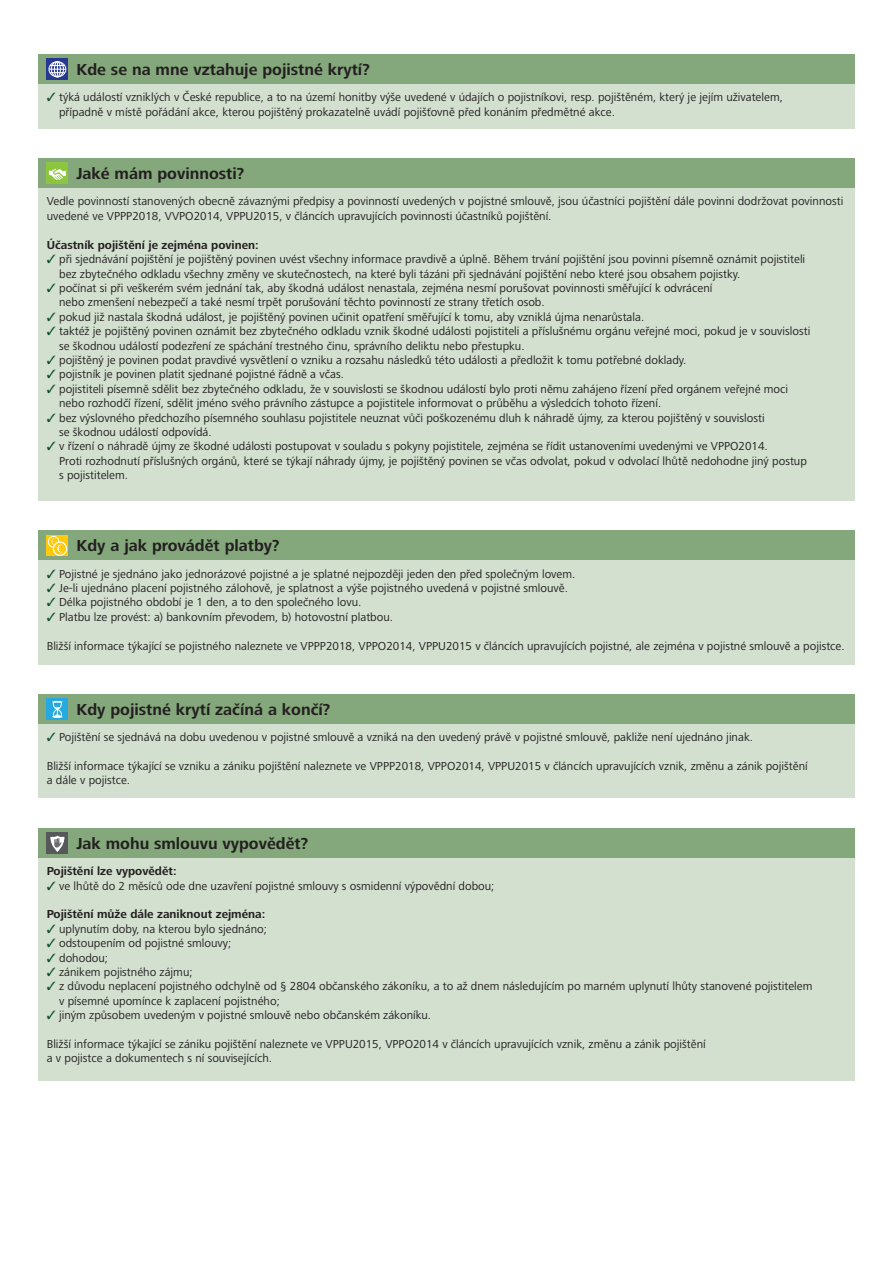
<style>
.page{position:relative;width:893px;height:1263px;background:#fff}
.page>*{position:absolute;margin:0;border:0;box-sizing:border-box;transform-origin:0 0}
.t1{font:700 16.5px "Frutiger Next LTCE";color:#231f20}
.t2{font:12px/14.4px "Frutiger Next LTCE";color:#231f20}
.t3{font:700 12px "Frutiger Next LTCE";color:#231f20}
.s1{color:#0b4f2f}
</style>
<div class="page">
<div style="left:38px;top:858px;width:817px;height:223px;background:#d3e0d0"></div>
<div style="left:38px;top:828px;width:817px;height:30px;background:#84a87b"></div>
<div style="left:38px;top:723px;width:817px;height:75px;background:#d3e0d0"></div>
<div style="left:38px;top:694px;width:817px;height:29px;background:#84a87b"></div>
<div style="left:38px;top:560px;width:817px;height:104px;background:#d3e0d0"></div>
<div style="left:38px;top:530px;width:817px;height:30px;background:#84a87b"></div>
<svg style="left:47px;top:535px;width:21px;height:21px"></svg>
<div style="left:48px;top:536px;width:11px;height:11px;border:1px solid #fff;border-radius:50%"></div>
<svg style="left:53px;top:542px;width:14px;height:13px"></svg>
<div style="left:53px;top:541px;width:14px;height:15px;border:1px solid #fff;border-radius:50%"></div>
<svg style="left:50px;top:538px;width:13px;height:15px"></svg>
<div style="left:47px;top:698px;width:21px;height:21px;background:#24aae1"></div>
<svg style="left:52px;top:701px;width:10px;height:17px"></svg>
<div style="left:47px;top:832px;width:21px;height:21px;background:#57585a"></div>
<svg style="left:50px;top:836px;width:14px;height:16px"></svg>
<div style="left:38px;top:188px;width:817px;height:312px;background:#d3e0d0"></div>
<div style="left:38px;top:158px;width:817px;height:30px;background:#84a87b"></div>
<div style="left:47px;top:163px;width:21px;height:21px;background:#8bc63e"></div>
<svg style="left:49px;top:168px;width:17px;height:12px"></svg>
<div style="left:38px;top:84px;width:817px;height:44px;background:#d3e0d0"></div>
<div style="left:38px;top:54px;width:817px;height:30px;background:#84a87b"></div>
<div style="left:47px;top:58px;width:21px;height:22px;background:#283890"></div>
<div style="left:51px;top:61px;width:13px;height:16px;border:1px solid #fff;border-radius:50%"></div>
<div style="left:54px;top:61px;width:7px;height:16px;border:1px solid #fff;border-radius:50%"></div>
<svg style="left:49px;top:62px;width:17px;height:15px"></svg>
<h1 class="t1" style="left:77px;top:60px;width:295px">Kde se na mne vztahuje pojistné krytí?</h1>
<p class="t2" style="left:59px;top:90px;width:725px;text-indent:-12px"><span class="s1">✓</span> týká událostí vzniklých v České republice, a to na území honitby výše uvedené v údajích o pojistníkovi, resp. pojištěném, který je jejím uživatelem, případně v místě pořádání akce, kterou pojištěný prokazatelně uvádí pojišťovně před konáním předmětné akce.</p>
<h1 class="t1" style="left:77px;top:164px;width:169px">Jaké mám povinnosti?</h1>
<p class="t2" style="left:47px;top:194px;width:798px">Vedle povinností stanovených obecně závaznými předpisy a povinností uvedených v pojistné smlouvě, jsou účastníci pojištění dále povinni dodržovat povinnosti uvedené ve VPPP2018, VVPO2014, VPPU2015, v článcích upravujících povinnosti účastníků pojištění.</p>
<p class="t3" style="left:47px;top:238px;width:213px">Účastník pojištění je zejména povinen:</p>
<p class="t2" style="left:59px;top:252px;width:748px;text-indent:-12px"><span class="s1">✓</span> při sjednávání pojištění je pojištěný povinen uvést všechny informace pravdivě a úplně. Během trvání pojištění jsou povinni písemně oznámit pojistiteli bez zbytečného odkladu všechny změny ve skutečnostech, na které byli tázáni při sjednávání pojištění nebo které jsou obsahem pojistky.</p>
<p class="t2" style="left:59px;top:281px;width:655px;text-indent:-12px"><span class="s1">✓</span> počínat si při veškerém svém jednání tak, aby škodná událost nenastala, zejména nesmí porušovat povinnosti směřující k odvrácení nebo zmenšení nebezpečí a také nesmí trpět porušování těchto povinností ze strany třetích osob.</p>
<p class="t2" style="left:47px;top:310px;width:599px"><span class="s1">✓</span> pokud již nastala škodná událost, je pojištěný povinen učinit opatření směřující k tomu, aby vzniklá újma nenarůstala.</p>
<p class="t2" style="left:59px;top:324px;width:753px;text-indent:-12px"><span class="s1">✓</span> taktéž je pojištěný povinen oznámit bez zbytečného odkladu vznik škodné události pojistiteli a příslušnému orgánu veřejné moci, pokud je v souvislosti se škodnou událostí podezření ze spáchání trestného činu, správního deliktu nebo přestupku.</p>
<p class="t2" style="left:47px;top:353px;width:641px"><span class="s1">✓</span> pojištěný je povinen podat pravdivé vysvětlení o vzniku a rozsahu následků této události a předložit k tomu potřebné doklady.</p>
<p class="t2" style="left:47px;top:367px;width:299px"><span class="s1">✓</span> pojistník je povinen platit sjednané pojistné řádně a včas.</p>
<p class="t2" style="left:59px;top:382px;width:730px;text-indent:-12px"><span class="s1">✓</span> pojistiteli písemně sdělit bez zbytečného odkladu, že v souvislosti se škodnou událostí bylo proti němu zahájeno řízení před orgánem veřejné moci nebo rozhodčí řízení, sdělit jméno svého právního zástupce a pojistitele informovat o průběhu a výsledcích tohoto řízení.</p>
<p class="t2" style="left:59px;top:410px;width:707px;text-indent:-12px"><span class="s1">✓</span> bez výslovného předchozího písemného souhlasu pojistitele neuznat vůči poškozenému dluh k náhradě újmy, za kterou pojištěný v souvislosti se škodnou událostí odpovídá.</p>
<p class="t2" style="left:59px;top:439px;width:749px;text-indent:-12px"><span class="s1">✓</span> v řízení o náhradě újmy ze škodné události postupovat v souladu s pokyny pojistitele, zejména se řídit ustanoveními uvedenými ve VPPO2014.<br>Proti rozhodnutí příslušných orgánů, které se týkají náhrady újmy, je pojištěný povinen se včas odvolat, pokud v odvolací lhůtě nedohodne jiný postup s pojistitelem.</p>
<h1 class="t1" style="left:77px;top:537px;width:205px">Kdy a jak provádět platby?</h1>
<p class="t2" style="left:47px;top:567px;width:530px"><span class="s1">✓</span> Pojistné je sjednáno jako jednorázové pojistné a je splatné nejpozději jeden den před společným lovem.</p>
<p class="t2" style="left:47px;top:581px;width:523px"><span class="s1">✓</span> Je-li ujednáno placení pojistného zálohově, je splatnost a výše pojistného uvedená v pojistné smlouvě.</p>
<p class="t2" style="left:47px;top:595px;width:316px"><span class="s1">✓</span> Délka pojistného období je 1 den, a to den společného lovu.</p>
<p class="t2" style="left:47px;top:610px;width:348px"><span class="s1">✓</span> Platbu lze provést: a) bankovním převodem, b) hotovostní platbou.</p>
<p class="t2" style="left:47px;top:639px;width:799px">Bližší informace týkající se pojistného naleznete ve VPPP2018, VPPO2014, VPPU2015 v článcích upravujících pojistné, ale zejména v pojistné smlouvě a pojistce.</p>
<h1 class="t1" style="left:77px;top:700px;width:255px">Kdy pojistné krytí začíná a končí?</h1>
<p class="t2" style="left:47px;top:730px;width:708px"><span class="s1">✓</span> Pojištění se sjednává na dobu uvedenou v pojistné smlouvě a vzniká na den uvedený právě v pojistné smlouvě, pakliže není ujednáno jinak.</p>
<p class="t2" style="left:47px;top:759px;width:762px">Bližší informace týkající se vzniku a zániku pojištění naleznete ve VPPP2018, VPPO2014, VPPU2015 v článcích upravujících vznik, změnu a zánik pojištění a dále v pojistce.</p>
<h1 class="t1" style="left:77px;top:834px;width:233px">Jak mohu smlouvu vypovědět?</h1>
<p class="t3" style="left:47px;top:864px;width:131px">Pojištění lze vypovědět:</p>
<p class="t2" style="left:47px;top:878px;width:449px"><span class="s1">✓</span> ve lhůtě do 2 měsíců ode dne uzavření pojistné smlouvy s osmidenní výpovědní dobou;</p>
<p class="t3" style="left:47px;top:908px;width:220px">Pojištění může dále zaniknout zejména:</p>
<p class="t2" style="left:47px;top:922px;width:222px"><span class="s1">✓</span> uplynutím doby, na kterou bylo sjednáno;</p>
<p class="t2" style="left:47px;top:936px;width:186px"><span class="s1">✓</span> odstoupením od pojistné smlouvy;</p>
<p class="t2" style="left:47px;top:950px;width:63px"><span class="s1">✓</span> dohodou;</p>
<p class="t2" style="left:47px;top:965px;width:147px"><span class="s1">✓</span> zánikem pojistného zájmu;</p>
<p class="t2" style="left:59px;top:979px;width:755px;text-indent:-12px"><span class="s1">✓</span> z důvodu neplacení pojistného odchylně od § 2804 občanského zákoníku, a to až dnem následujícím po marném uplynutí lhůty stanovené pojistitelem v písemné upomínce k zaplacení pojistného;</p>
<p class="t2" style="left:47px;top:1008px;width:386px"><span class="s1">✓</span> jiným způsobem uvedeným v pojistné smlouvě nebo občanském zákoníku.</p>
<p class="t2" style="left:47px;top:1037px;width:660px">Bližší informace týkající se zániku pojištění naleznete ve VPPU2015, VPPO2014 v článcích upravujících vznik, změnu a zánik pojištění a v pojistce a dokumentech s ní souvisejících.</p>
</div>
